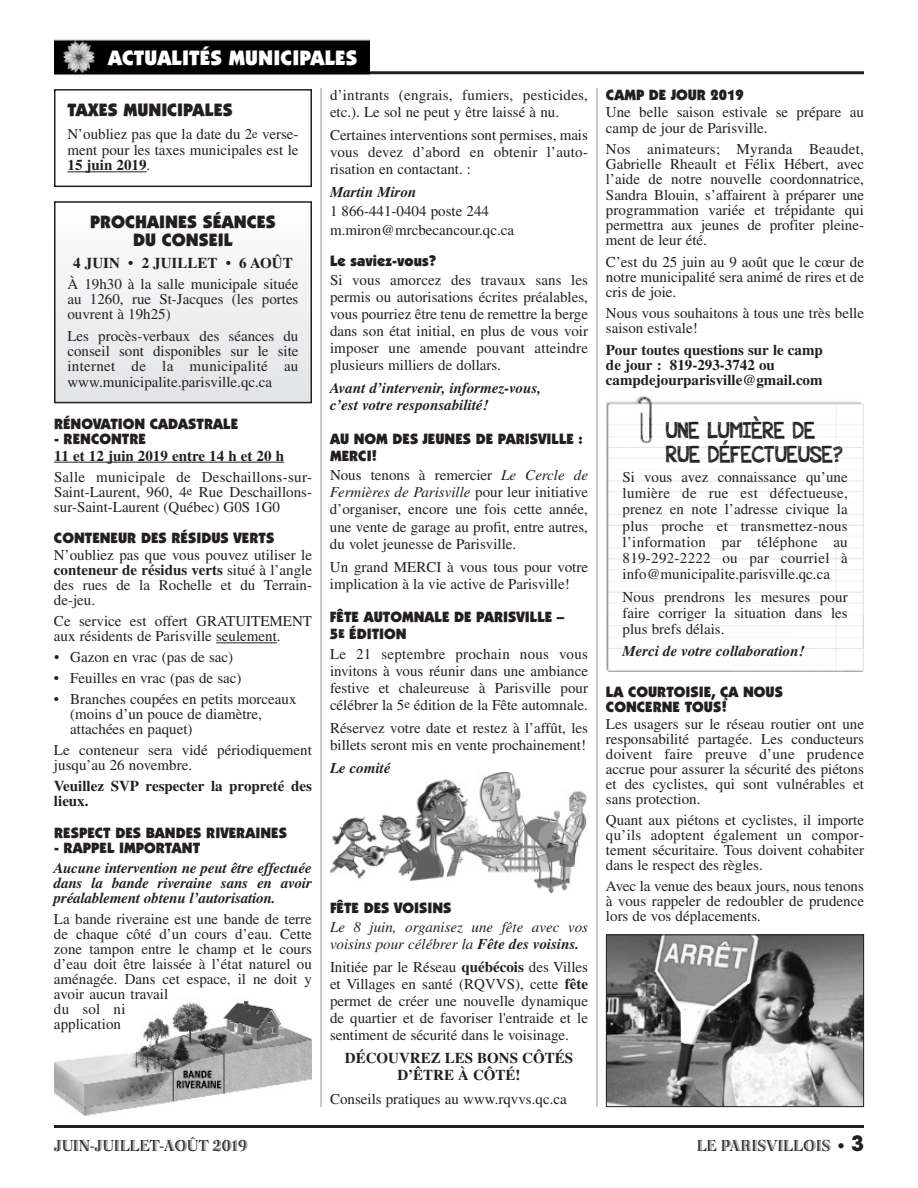
<style>
.page{position:relative;width:918px;height:1188px;background:#fff}
.page>*{position:absolute;margin:0;border:0;box-sizing:border-box;transform-origin:0 0}
.t1{font:22.5px/23.7px "appleberry";color:#231f20}
.t2{font:900 21px "Itc Kabel";letter-spacing:.005em;color:#fff}
.t3{font:900 18px/18.1px "Itc Kabel";color:#231f20;text-align:center}
.t4{font:16.5px "Bertie Plain";color:#231f20}
.t5{font:15px/15px "Times";color:#231f20;text-align:justify}
.t6{font:900 15px/17.1px "Itc Kabel";color:#231f20}
.t7{font:italic 700 15px/15px "Times";color:#231f20;text-align:justify}
.t8{font:700 15px/15.3px "Times";color:#231f20}
.t9{font:italic 15px/17.1px "Times";color:#231f20}
.s1{font-size:12.75px}
.s2{font-weight:700}
.s3{font-style:italic}
.s4{font-family:"Frutiger";font-weight:900;font-style:italic;font-size:15px}
.s5{font-family:"Avant Garde";font-weight:700;font-size:21px}
</style>
<div class="page">
<img style="left:330px;top:772px;width:257px;height:120px">
<img style="left:54px;top:1001px;width:258px;height:115px">
<hr style="left:54px;top:1125px;width:810px;height:3px;background:#231f20">
<hr style="left:54px;top:71px;width:810px;height:3px;background:#231f20">
<img style="left:54px;top:39px;width:316px;height:36px">
<hr style="left:54px;top:462px;width:230px;height:1px;background:#231f20">
<hr style="left:216px;top:642px;width:61px;height:1px;background:#231f20">
<div style="left:54px;top:89px;width:258px;height:98px;border:2px solid #231f20"></div>
<hr style="left:68px;top:171px;width:79px;height:1px;background:#231f20">
<hr style="left:321px;top:88px;width:1px;height:1019px;background:#939598">
<hr style="left:597px;top:88px;width:1px;height:1019px;background:#939598">
<div style="left:54px;top:201px;width:258px;height:202px;border:2px solid #231f20"></div>
<img style="left:606px;top:396px;width:258px;height:276px">
<img style="left:608px;top:936px;width:254px;height:169px">
<div style="left:606px;top:934px;width:258px;height:173px;border:1px solid #231f20"></div>
<h2 class="t2" style="left:108px;top:50px;width:251px">ACTUALITÉS MUNICIPALES</h2>
<p class="t3" style="left:68px;top:102px;width:167px">TAXES MUNICIPALES</p>
<p class="t5" style="left:68px;top:128px;width:233px;line-height:15.6px">N’oubliez pas que la date du 2<span class="s1">e</span> verse&shy;ment pour les taxes municipales est le <span class="s2">15 juin 2019</span>.</p>
<p class="t3" style="left:90px;top:214px;width:187px">PROCHAINES SÉANCES<br>DU CONSEIL</p>
<p class="t8" style="left:73px;top:256px;width:221px">4 JUIN • 2 JUILLET • 6 AOÛT</p>
<p class="t5" style="left:67px;top:278px;width:233px">À 19h30 à la salle municipale située au 1260, rue St-Jacques (les portes ouvrent à 19h25)</p>
<p class="t5" style="left:67px;top:330px;width:233px">Les procès-verbaux des séances du conseil sont disponibles sur le site internet de la municipalité au www.municipalite.parisville.qc.ca</p>
<p class="t6" style="left:54px;top:416px;width:186px">RÉNOVATION CADASTRALE</p>
<p class="t6" style="left:54px;top:431px;width:94px">- RENCONTRE</p>
<p class="t8" style="left:54px;top:449px;width:232px">11 et 12 juin 2019 entre 14 h et 20 h</p>
<p class="t5" style="left:54px;top:471px;width:260px">Salle municipale de Deschaillons-sur-Saint-Laurent, 960, 4<span class="s1">e</span> Rue Deschaillons&shy;sur-Saint-Laurent (Québec) G0S 1G0</p>
<p class="t6" style="left:54px;top:531px;width:222px">CONTENEUR DES RÉSIDUS VERTS</p>
<p class="t5" style="left:54px;top:549px;width:260px">N’oubliez pas que vous pouvez utiliser le <span class="s2">conteneur de résidus verts</span> situé à l’angle des rues de la Rochelle et du Terrain&shy;de-jeu.</p>
<p class="t5" style="left:54px;top:615px;width:260px">Ce service est offert GRATUITEMENT aux résidents de Parisville seulement.</p>
<p class="t5" style="left:54px;top:651px;width:181px">• Gazon en vrac (pas de sac)</p>
<p class="t5" style="left:54px;top:672px;width:189px">• Feuilles en vrac (pas de sac)</p>
<p class="t5" style="left:70px;top:693px;width:228px;text-align:left;text-indent:-16px">• Branches coupées en petits morceaux (moins d’un pouce de diamètre, attachées en paquet)</p>
<p class="t5" style="left:54px;top:744px;width:260px">Le conteneur sera vidé périodiquement jusqu’au 26 novembre.</p>
<p class="t8" style="left:54px;top:780px;width:260px">Veuillez SVP respecter la propreté des lieux.</p>
<p class="t6" style="left:54px;top:825px;width:234px">RESPECT DES BANDES RIVERAINES</p>
<p class="t6" style="left:54px;top:840px;width:148px">- RAPPEL IMPORTANT</p>
<p class="t7" style="left:54px;top:862px;width:260px">Aucune intervention ne peut être effectuée dans la bande riveraine sans en avoir préalablement obtenu l’autorisation.</p>
<p class="t5" style="left:54px;top:913px;width:260px;text-align:left">La bande riveraine est une bande de terre de chaque côté d’un cours d’eau. Cette zone tampon entre le champ et le cours d’eau doit être laissée à l’état naturel ou aménagée. Dans cet espace, il ne doit y avoir aucun travail<br>du sol ni<br>application</p>
<p class="t5" style="left:330px;top:88px;width:260px;line-height:17.1px">d’intrants (engrais, fumiers, pesticides, etc.). Le sol ne peut y être laissé à nu.</p>
<p class="t5" style="left:330px;top:128px;width:260px;line-height:17.1px">Certaines interventions sont permises, mais vous devez d’abord en obtenir l’auto&shy;risation en contactant. :</p>
<p class="t7" style="left:330px;top:186px;width:88px">Martin Miron</p>
<p class="t5" style="left:330px;top:203px;width:186px;line-height:19.2px">1 866-441-0404 poste 244 m.miron@mrcbecancour.qc.ca</p>
<p class="t6" style="left:330px;top:253px;width:108px">Le saviez-vous?</p>
<p class="t5" style="left:330px;top:273px;width:260px;line-height:17.1px">Si vous amorcez des travaux sans les permis ou autorisations écrites préalables, vous pourriez être tenu de remettre la berge dans son état initial, en plus de vous voir imposer une amende pouvant atteindre plusieurs milliers de dollars.</p>
<p class="t7" style="left:330px;top:381px;width:213px;line-height:17.1px">Avant d’intervenir, informez-vous, c’est votre responsabilité!</p>
<p class="t6" style="left:330px;top:432px;width:254px">AU NOM DES JEUNES DE PARISVILLE :<br>MERCI!</p>
<p class="t5" style="left:330px;top:468px;width:260px;line-height:17.1px">Nous tenons à remercier <span class="s3">Le Cercle de Fermières de Parisville</span> pour leur initiative d’organiser, encore une fois cette année, une vente de garage au profit, entre autres, du volet jeunesse de Parisville.</p>
<p class="t5" style="left:330px;top:560px;width:260px;line-height:17.1px">Un grand MERCI à vous tous pour votre implication à la vie active de Parisville!</p>
<p class="t6" style="left:330px;top:610px;width:236px">FÊTE AUTOMNALE DE PARISVILLE –<br>5<span class="s1">E</span> ÉDITION</p>
<p class="t5" style="left:330px;top:647px;width:260px;line-height:17.1px">Le 21 septembre prochain nous vous invitons à vous réunir dans une ambiance festive et chaleureuse à Parisville pour célébrer la 5<span class="s1">e</span> édition de la Fête automnale.</p>
<p class="t5" style="left:330px;top:721px;width:260px;line-height:17.1px">Réservez votre date et restez à l’affût, les billets seront mis en vente prochainement!</p>
<p class="t7" style="left:330px;top:762px;width:62px">Le comité</p>
<p class="t6" style="left:330px;top:900px;width:123px">FÊTE DES VOISINS</p>
<p class="t9" style="left:330px;top:920px;width:260px">Le 8 juin, organisez une fête avec vos voisins pour célébrer la <span class="s2">Fête des voisins.</span></p>
<p class="t5" style="left:330px;top:960px;width:260px;line-height:17.1px">Initiée par le Réseau <span class="s2">québécois</span> des Villes et Villages en santé (RQVVS), cette <span class="s2">fête </span>permet de créer une nouvelle dynamique de quartier et de favoriser l'entraide et le sentiment de sécurité dans le voisinage.</p>
<p class="t8" style="left:345px;top:1051px;width:230px;line-height:17.1px;text-align:center">DÉCOUVREZ LES BONS CÔTÉS<br>D’ÊTRE À CÔTÉ!</p>
<p class="t5" style="left:330px;top:1093px;width:238px">Conseils pratiques au www.rqvvs.qc.ca</p>
<p class="t6" style="left:606px;top:88px;width:139px">CAMP DE JOUR 2019</p>
<p class="t5" style="left:606px;top:106px;width:260px">Une belle saison estivale se prépare au camp de jour de Parisville.</p>
<p class="t5" style="left:606px;top:143px;width:260px">Nos animateurs; Myranda Beaudet, Gabrielle Rheault et Félix Hébert, avec l’aide de notre nouvelle coordonnatrice, Sandra Blouin, s’affairent à préparer une programmation variée et trépidante qui permettra aux jeunes de profiter pleine&shy;ment de leur été.</p>
<p class="t5" style="left:606px;top:255px;width:260px">C’est du 25 juin au 9 août que le cœur de notre municipalité sera animé de rires et de cris de joie.</p>
<p class="t5" style="left:606px;top:307px;width:260px">Nous vous souhaitons à tous une très belle saison estivale!</p>
<p class="t8" style="left:606px;top:343px;width:218px">Pour toutes questions sur le camp de jour : 819-293-3742 ou campdejourparisville@gmail.com</p>
<h1 class="t1" style="left:666px;top:421px;width:179px">UNE LUMIÈRE DE<br>RUE DÉFECTUEUSE?</h1>
<p class="t5" style="left:623px;top:470px;width:227px;line-height:16.2px">Si vous avez connaissance qu’une lumière de rue est défectueuse, prenez en note l’adresse civique la plus proche et transmettez-nous l’information par téléphone au 819-292-2222 ou par courriel à info@municipalite.parisville.qc.ca</p>
<p class="t5" style="left:623px;top:590px;width:227px;line-height:16.2px">Nous prendrons les mesures pour faire corriger la situation dans les plus brefs délais.</p>
<p class="t7" style="left:623px;top:645px;width:184px">Merci de votre collaboration!</p>
<p class="t6" style="left:606px;top:685px;width:179px;line-height:15px">LA COURTOISIE, ÇA NOUS<br>CONCERNE TOUS!</p>
<p class="t5" style="left:606px;top:718px;width:260px">Les usagers sur le réseau routier ont une responsabilité partagée. Les conducteurs doivent faire preuve d’une prudence accrue pour assurer la sécurité des piétons et des cyclistes, qui sont vulnérables et sans protection.</p>
<p class="t5" style="left:606px;top:814px;width:260px">Quant aux piétons et cyclistes, il importe qu’ils adoptent également un compor&shy;tement sécuritaire. Tous doivent cohabiter dans le respect des règles.</p>
<p class="t5" style="left:606px;top:880px;width:260px">Avec la venue des beaux jours, nous tenons à vous rappeler de redoubler de prudence lors de vos déplacements.</p>
<p class="t4" style="left:54px;top:1140px;width:195px">JUIN-JUILLET-AOÛT 2019</p>
<p class="t4" style="left:697px;top:1140px;width:168px">LE PARISVILLOIS <span class="s4">•</span> <span class="s5">3</span></p>
</div>
